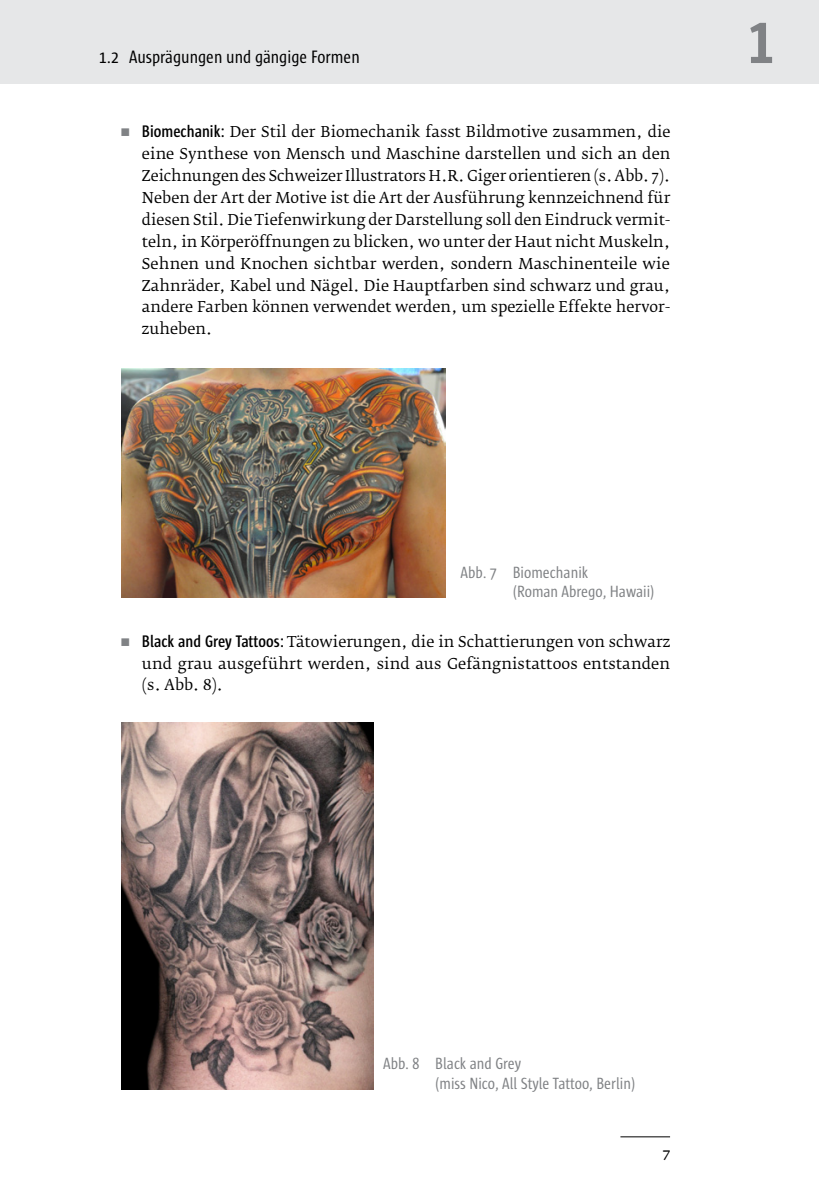
<style>
.page{position:relative;width:819px;height:1191px;background:#fff}
.page>*{position:absolute;margin:0;border:0;box-sizing:border-box;transform-origin:0 0}
.t1{font:18.38px "Sun Cd";color:#000}
.t2{font:16.62px/19.9px "Sun Cd";color:#808285}
.t3{font:15.75px "Fedra Serif B Pro";color:#000}
.t4{font:14.88px/21.9px "Fedra Serif B Pro";color:#000;text-align:justify}
.s1{color:#808285}
.s2{font-family:"Sun Cd";font-weight:600;font-size:17.15px}
</style>
<div class="page">
<div style="left:0;top:0;width:819px;height:84px;background:#e6e7e8"></div>
<hr style="left:620px;top:1136px;width:50px;height:1px;background:#000">
<img style="left:122px;top:368px;width:323px;height:229px">
<img style="left:122px;top:722px;width:251px;height:367px">
<p class="t1" style="left:99px;top:47px;width:262px">1.2 Ausprägungen und gängige Formen</p>
<p class="t4" style="left:142px;top:121px;width:530px;text-indent:-21px"><span class="s1">■</span> <span class="s2">Biomechanik:</span> Der Stil der Biomechanik fasst Bildmotive zusammen, die eine Synthese von Mensch und Maschine darstellen und sich an den Zeichnungen des Schweizer Illustrators H.R. Giger orientieren (s.Abb. 7).<br>Neben der Art der Motive ist die Art der Ausführung kennzeichnend für diesen Stil. Die Tiefenwirkung der Darstellung soll den Eindruck vermit&shy;teln, in Körperöffnungen zu blicken, wo unter der Haut nicht Muskeln, Sehnen und Knochen sichtbar werden, sondern Maschinenteile wie Zahnräder, Kabel und Nägel. Die Hauptfarben sind schwarz und grau, andere Farben können verwendet werden, um spezielle Effekte hervor&shy;zuheben.</p>
<p class="t2" style="left:512px;top:562px;width:143px;text-indent:-52px">Abb. 7 Biomechanik<br>(Roman Abrego, Hawaii)</p>
<p class="t4" style="left:142px;top:630px;width:530px;text-indent:-21px"><span class="s1">■</span> <span class="s2">Black and Grey Tattoos:</span> Tätowierungen, die in Schattierungen von schwarz und grau ausgeführt werden, sind aus Gefängnistattoos entstanden (s. Abb. 8).</p>
<p class="t2" style="left:435px;top:1054px;width:201px;text-indent:-52px">Abb. 8 Black and Grey<br>(miss Nico, All Style Tattoo, Berlin)</p>
<p class="t3" style="left:662px;top:1144px;width:9px">7</p>
</div>
